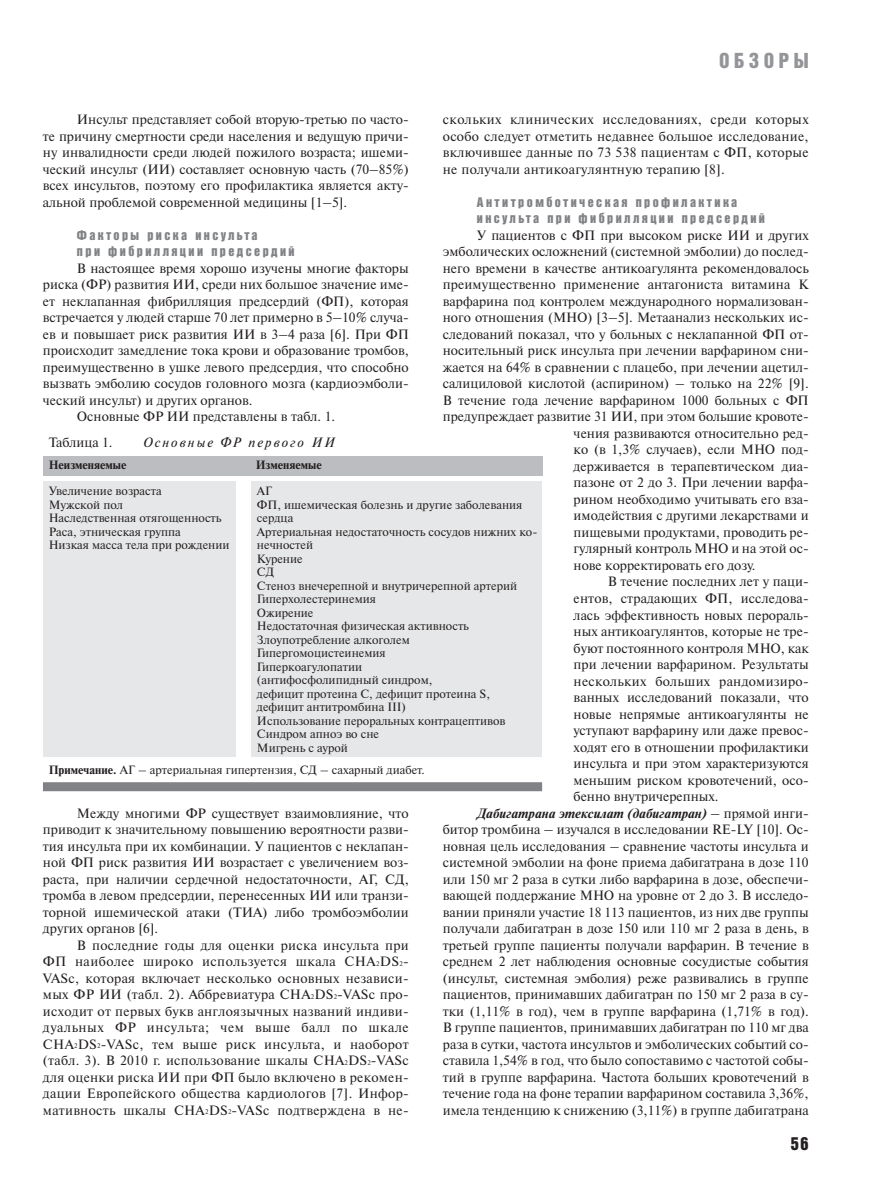
<style>
.page{position:relative;width:893px;height:1190px;background:#fff}
.page>*{position:absolute;margin:0;border:0;box-sizing:border-box;transform-origin:0 0}
.t1{font:21px "Bastion Kontrast";letter-spacing:.21em;color:#939598}
.t2{font:18px "Bastion Kontrast";color:#231f20}
.t3{font:13.5px/16.5px "Newton C";color:#231f20;text-align:justify}
.t4{font:13.5px/16.5px "Bastion Kontrast";letter-spacing:.18em;color:#808285}
.t5{font:italic 700 13.5px "Newton C";color:#231f20}
.t6{font:13.5px "Newton C";letter-spacing:.02em;color:#231f20}
.t7{font:italic 13.5px "Newton C";letter-spacing:.15em;color:#231f20}
.t8{font:12px/13.5px "Newton C";color:#231f20}
.t9{font:700 12px "Newton C";color:#231f20}
.s1{font-weight:400;font-style:normal}
.s2{font-weight:700}
.s3{font-size:6.75px}
</style>
<div class="page">
<div style="left:43px;top:481px;width:193px;height:276px;background:#e6e7e8"></div>
<div style="left:43px;top:456px;width:499px;height:19px;background:#bbbdc0"></div>
<div style="left:43px;top:782px;width:499px;height:9px;background:#808285"></div>
<div style="left:252px;top:481px;width:290px;height:276px;background:#e6e7e8"></div>
<h1 class="t1" style="left:719px;top:53px;width:91px">ОБЗОРЫ</h1>
<p class="t3" style="left:43px;top:113px;width:367px;text-indent:34px">Инсульт представляет собой вторую-третью по часто&shy;те причину смертности среди населения и ведущую причи&shy;ну инвалидности среди людей пожилого возраста; ишеми&shy;ческий инсульт (ИИ) составляет основную часть (70–85%) всех инсультов, поэтому его профилактика является акту&shy;альной проблемой современной медицины [1–5].</p>
<p class="t4" style="left:77px;top:227px;width:219px">Факторы риска инсульта<br>при фибрилляции предсердий</p>
<p class="t3" style="left:77px;top:261px;width:333px">В настоящее время хорошо изучены многие факторы</p>
<p class="t3" style="left:43px;top:278px;width:367px">риска (ФР) развития ИИ, среди них большое значение име-</p>
<p class="t3" style="left:43px;top:294px;width:367px">ет неклапанная фибрилляция предсердий (ФП), которая</p>
<p class="t3" style="left:43px;top:311px;width:367px">встречается у людей старше 70 лет примерно в 5–10% случа-</p>
<p class="t3" style="left:43px;top:327px;width:367px">ев и повышает риск развития ИИ в 3–4 раза [6]. При ФП</p>
<p class="t3" style="left:43px;top:344px;width:367px">происходит замедление тока крови и образование тромбов,</p>
<p class="t3" style="left:43px;top:360px;width:367px">преимущественно в ушке левого предсердия, что способно</p>
<p class="t3" style="left:43px;top:377px;width:367px">вызвать эмболию сосудов головного мозга (кардиоэмболи-</p>
<p class="t3" style="left:43px;top:393px;width:211px">ческий инсульт) и других органов.</p>
<p class="t3" style="left:77px;top:410px;width:259px">Основные ФР ИИ представлены в табл. 1.</p>
<p class="t3" style="left:443px;top:113px;width:367px">скольких клинических исследованиях, среди которых особо следует отметить недавнее большое исследование, включившее данные по 73 538 пациентам с ФП, которые не получали антикоагулянтную терапию [8].</p>
<p class="t4" style="left:477px;top:194px;width:289px">Антитромботическая профилактика инсульта при фибрилляции предсердий</p>
<p class="t3" style="left:477px;top:228px;width:333px">У пациентов с ФП при высоком риске ИИ и других</p>
<p class="t3" style="left:443px;top:245px;width:367px">эмболических осложнений (системной эмболии) до послед-</p>
<p class="t3" style="left:443px;top:261px;width:367px">него времени в качестве антикоагулянта рекомендовалось</p>
<p class="t3" style="left:443px;top:278px;width:367px">преимущественно применение антагониста витамина К</p>
<p class="t3" style="left:443px;top:294px;width:367px">варфарина под контролем международного нормализован-</p>
<p class="t3" style="left:443px;top:311px;width:367px">ного отношения (МНО) [3–5]. Метаанализ нескольких ис-</p>
<p class="t3" style="left:443px;top:327px;width:367px">следований показал, что у больных с неклапанной ФП от-</p>
<p class="t3" style="left:443px;top:344px;width:367px">носительный риск инсульта при лечении варфарином сни-</p>
<p class="t3" style="left:443px;top:360px;width:367px">жается на 64% в сравнении с плацебо, при лечении ацетил-</p>
<p class="t3" style="left:443px;top:377px;width:367px">салициловой кислотой (аспирином) – только на 22% [9].</p>
<p class="t3" style="left:443px;top:393px;width:367px">В течение года лечение варфарином 1000 больных с ФП</p>
<p class="t3" style="left:443px;top:410px;width:367px">предупреждает развитие 31 ИИ, при этом большие кровоте-</p>
<p class="t3" style="left:573px;top:426px;width:236px">чения развиваются относительно ред-</p>
<p class="t3" style="left:573px;top:443px;width:236px">ко (в 1,3% случаев), если МНО под-</p>
<p class="t3" style="left:573px;top:459px;width:236px">держивается в терапевтическом диа-</p>
<p class="t3" style="left:573px;top:476px;width:236px">пазоне от 2 до 3. При лечении варфа-</p>
<p class="t3" style="left:573px;top:492px;width:236px">рином необходимо учитывать его вза-</p>
<p class="t3" style="left:573px;top:509px;width:236px">имодействия с другими лекарствами и</p>
<p class="t3" style="left:573px;top:525px;width:236px">пищевыми продуктами, проводить ре-</p>
<p class="t3" style="left:573px;top:542px;width:236px">гулярный контроль МНО и на этой ос-</p>
<p class="t3" style="left:573px;top:558px;width:183px">нове корректировать его дозу.</p>
<p class="t3" style="left:607px;top:575px;width:202px">В течение последних лет у паци-</p>
<p class="t3" style="left:573px;top:591px;width:236px">ентов, страдающих ФП, исследова-</p>
<p class="t3" style="left:573px;top:608px;width:236px">лась эффективность новых перораль-</p>
<p class="t3" style="left:573px;top:624px;width:236px">ных антикоагулянтов, которые не тре-</p>
<p class="t3" style="left:573px;top:641px;width:236px">буют постоянного контроля МНО, как</p>
<p class="t3" style="left:573px;top:657px;width:236px">при лечении варфарином. Результаты</p>
<p class="t6" style="left:573px;top:676px;width:236px">нескольких больших рандомизиро-</p>
<p class="t3" style="left:573px;top:690px;width:236px">ванных исследований показали, что</p>
<p class="t3" style="left:573px;top:707px;width:236px">новые непрямые антикоагулянты не</p>
<p class="t3" style="left:573px;top:723px;width:236px">уступают варфарину или даже превос-</p>
<p class="t3" style="left:573px;top:740px;width:236px">ходят его в отношении профилактики</p>
<p class="t3" style="left:573px;top:756px;width:236px">инсульта и при этом характеризуются</p>
<p class="t3" style="left:573px;top:773px;width:236px">меньшим риском кровотечений, осо-</p>
<p class="t3" style="left:573px;top:789px;width:146px">бенно внутричерепных.</p>
<p class="t5" style="left:477px;top:807px;width:333px">Дабигатрана этексилат (дабигатран) <span class="s1">– прямой инги-</span></p>
<p class="t3" style="left:443px;top:822px;width:367px">битор тромбина – изучался в исследовании RE-LY [10]. Ос-</p>
<p class="t3" style="left:443px;top:839px;width:367px">новная цель исследования – сравнение частоты инсульта и</p>
<p class="t3" style="left:443px;top:855px;width:367px">системной эмболии на фоне приема дабигатрана в дозе 110</p>
<p class="t3" style="left:443px;top:872px;width:367px">или 150 мг 2 раза в сутки либо варфарина в дозе, обеспечи-</p>
<p class="t3" style="left:443px;top:888px;width:367px">вающей поддержание МНО на уровне от 2 до 3. В исследо-</p>
<p class="t3" style="left:443px;top:905px;width:367px">вании приняли участие 18 113 пациентов, из них две группы</p>
<p class="t3" style="left:443px;top:921px;width:367px">получали дабигатран в дозе 150 или 110 мг 2 раза в день, в</p>
<p class="t3" style="left:443px;top:938px;width:367px">третьей группе пациенты получали варфарин. В течение в</p>
<p class="t3" style="left:443px;top:954px;width:367px">среднем 2 лет наблюдения основные сосудистые события</p>
<p class="t3" style="left:443px;top:971px;width:367px">(инсульт, системная эмболия) реже развивались в группе</p>
<p class="t3" style="left:443px;top:987px;width:367px">пациентов, принимавших дабигатран по 150 мг 2 раза в су-</p>
<p class="t3" style="left:443px;top:1004px;width:367px">тки (1,11% в год), чем в группе варфарина (1,71% в год).</p>
<p class="t3" style="left:443px;top:1020px;width:367px">В группе пациентов, принимавших дабигатран по 110 мг два</p>
<p class="t3" style="left:443px;top:1037px;width:367px">раза в сутки, частота инсультов и эмболических событий со-</p>
<p class="t3" style="left:443px;top:1053px;width:367px">ставила 1,54% в год, что было сопоставимо с частотой собы-</p>
<p class="t3" style="left:443px;top:1070px;width:367px">тий в группе варфарина. Частота больших кровотечений в</p>
<p class="t3" style="left:443px;top:1086px;width:367px">течение года на фоне терапии варфарином составила 3,36%,</p>
<p class="t3" style="left:443px;top:1103px;width:367px">имела тенденцию к снижению (3,11%) в группе дабигатрана</p>
<p class="t3" style="left:49px;top:436px;width:65px">Таблица 1.</p>
<p class="t7" style="left:144px;top:437px;width:192px">Основные ФР первого ИИ</p>
<p class="t9" style="left:49px;top:460px;width:79px">Неизменяемые</p>
<p class="t9" style="left:256px;top:460px;width:68px">Изменяемые</p>
<p class="t8" style="left:257px;top:485px;width:282px">АГ<br>ФП, ишемическая болезнь и другие заболевания сердца<br>Артериальная недостаточность сосудов нижних ко&shy;нечностей<br>Курение<br>СД<br>Стеноз внечерепной и внутричерепной артерий<br>Гиперхолестеринемия<br>Ожирение<br>Недостаточная физическая активность<br>Злоупотребление алкоголем<br>Гипергомоцистеинемия<br>Гиперкоагулопатии<br>(антифосфолипидный синдром,<br>дефицит протеина С, дефицит протеина S, дефицит антитромбина III)<br>Использование пероральных контрацептивов<br>Синдром апноэ во сне<br>Мигрень с аурой</p>
<p class="t8" style="left:49px;top:485px;width:182px">Увеличение возраста<br>Мужской пол<br>Наследственная отягощенность<br>Раса, этническая группа<br>Низкая масса тела при рождении</p>
<p class="t8" style="left:49px;top:764px;width:377px"><span class="s2">Примечание.</span> АГ – артериальная гипертензия, СД – сахарный диабет.</p>
<p class="t3" style="left:43px;top:806px;width:367px;text-indent:34px">Между многими ФР существует взаимовлияние, что приводит к значительному повышению вероятности разви&shy;тия инсульта при их комбинации. У пациентов с неклапан&shy;ной ФП риск развития ИИ возрастает с увеличением воз&shy;раста, при наличии сердечной недостаточности, АГ, СД, тромба в левом предсердии, перенесенных ИИ или транзи&shy;торной ишемической атаки (ТИА) либо тромбоэмболии других органов [6].</p>
<p class="t3" style="left:43px;top:938px;width:367px;text-indent:34px">В последние годы для оценки риска инсульта при ФП наиболее широко используется шкала CHA<span class="s3">2</span>DS<span class="s3">2</span>- VASc, которая включает несколько основных независи&shy;мых ФР ИИ (табл. 2). Аббревиатура CHA<span class="s3">2</span>DS<span class="s3">2</span>-VASc про&shy;исходит от первых букв англоязычных названий индиви&shy;дуальных ФР инсульта; чем выше балл по шкале CHA<span class="s3">2</span>DS<span class="s3">2</span>-VASc, тем выше риск инсульта, и наоборот (табл. 3). В 2010 г. использование шкалы CHA<span class="s3">2</span>DS<span class="s3">2</span>-VASc для оценки риска ИИ при ФП было включено в рекомен&shy;дации Европейского общества кардиологов [7]. Инфор&shy;мативность шкалы CHA<span class="s3">2</span>DS<span class="s3">2</span>-VASc подтверждена в не-</p>
<h2 class="t2" style="left:790px;top:1137px;width:19px">56</h2>
</div>
